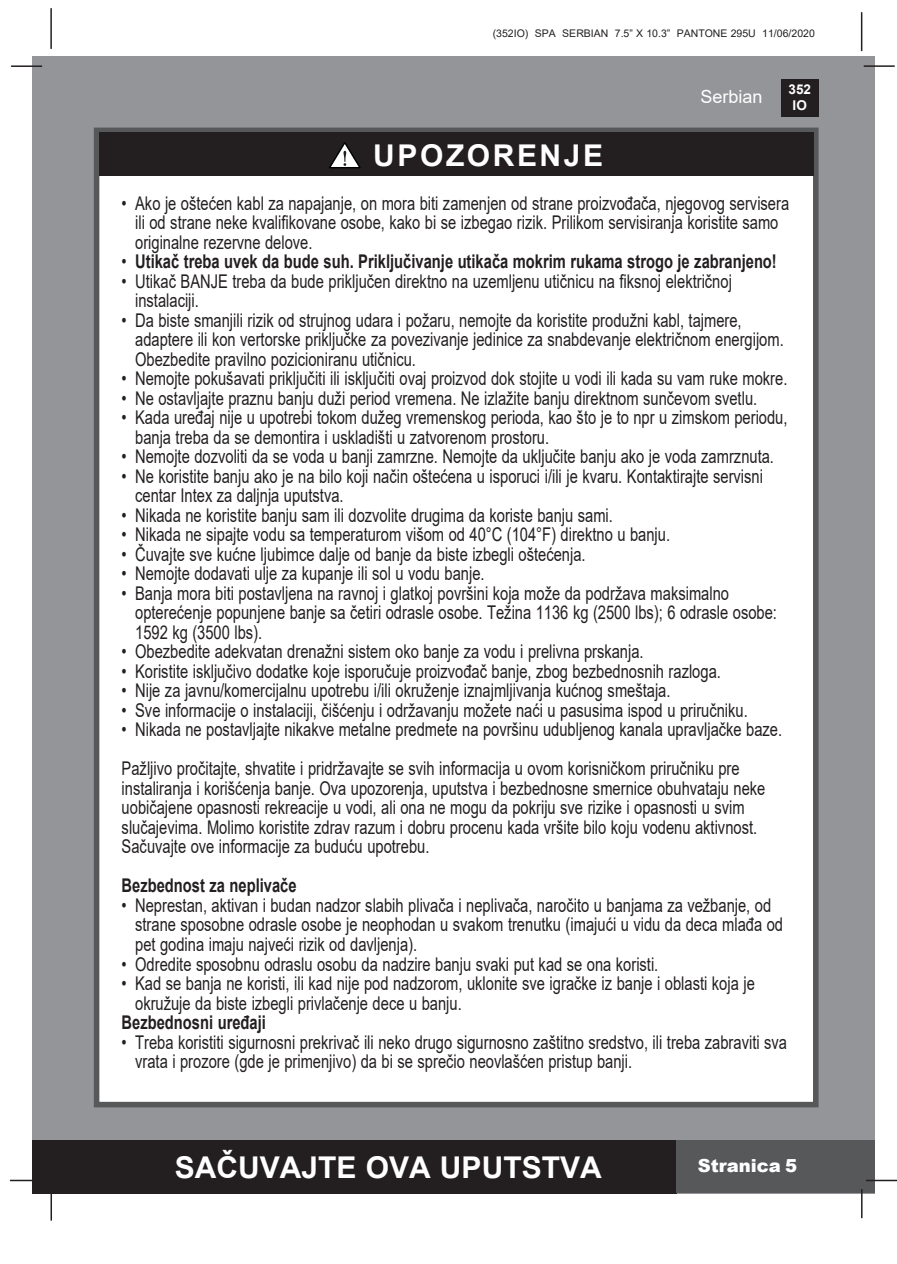
<style>
.page{position:relative;width:897px;height:1264px;background:#fff}
.page>*{position:absolute;margin:0;border:0;box-sizing:border-box;transform-origin:0 0}
.t1{font:700 30px "Arial";color:#fff}
.t2{font:700 30px "Arial";letter-spacing:.085em;color:#fff}
.t3{font:18.9px/19.5px "Arial";color:#231f20;scale:.78 1}
.t4{font:700 18.9px "Arial";color:#231f20;scale:.78 1}
.t5{font:900 18px "Arial";color:#fff}
.t6{font:18px "Arial";color:#fff}
.t7{font:700 13.5px/16.2px "Arial";color:#fff;text-align:center}
.t8{font:10.5px "Arial";color:#231f20}
.s1{font-weight:400}
</style>
<div class="page">
<div style="left:33px;top:56px;width:842px;height:1137px;background:#939598"></div>
<div style="left:780px;top:79px;width:38px;height:38px;background:#231f20"></div>
<hr style="left:863px;top:65px;width:31px;height:2px;background:#231f20">
<hr style="left:50px;top:8px;width:2px;height:41px;background:#231f20">
<hr style="left:860px;top:12px;width:2px;height:39px;background:#231f20">
<div style="left:33px;top:1140px;width:644px;height:53px;background:#231f20"></div>
<div style="left:676px;top:1140px;width:199px;height:53px;background:#57585a"></div>
<hr style="left:865px;top:1179px;width:31px;height:2px;background:#231f20">
<hr style="left:860px;top:1189px;width:2px;height:29px;background:#231f20">
<hr style="left:50px;top:1190px;width:2px;height:30px;background:#231f20">
<hr style="left:10px;top:1179px;width:31px;height:2px;background:#231f20">
<hr style="left:11px;top:65px;width:31px;height:2px;background:#231f20">
<div style="left:94px;top:128px;width:724px;height:979px;background:#fff;border:6px solid #57585a"></div>
<div style="left:99px;top:132px;width:714px;height:44px;background:#231f20"></div>
<svg style="left:329px;top:142px;width:31px;height:26px"></svg>
<p class="t8" style="left:492px;top:26px;width:323px">(352IO) SPA SERBIAN 7.5” X 10.3” PANTONE 295U 11/06/2020</p>
<p class="t2" style="left:373px;top:135px;width:231px">UPOZORENJE</p>
<p class="t6" style="left:700px;top:84px;width:64px">Serbian</p>
<p class="t7" style="left:788px;top:81px;width:24px">352<br>IO</p>
<p class="t3" style="left:135px;top:193px;width:839px;text-indent:-14px">• Ako je oštećen kabl za napajanje, on mora biti zamenjen od strane proizvođača, njegovog servisera ili od strane neke kvalifikovane osobe, kako bi se izbegao rizik. Prilikom servisiranja koristite samo originalne rezervne delove.</p>
<p class="t4" style="left:122px;top:248px;width:841px"><span class="s1">•</span> Utikač treba uvek da bude suh. Priključivanje utikača mokrim rukama strogo je zabranjeno!</p>
<p class="t3" style="left:122px;top:271px;width:783px">• Utikač BANJE treba da bude priključen direktno na uzemljenu utičnicu na fiksnoj električnoj</p>
<p class="t3" style="left:135px;top:291px;width:83px">instalaciji.</p>
<p class="t3" style="left:122px;top:310px;width:796px">• Da biste smanjili rizik od strujnog udara i požaru, nemojte da koristite produžni kabl, tajmere,</p>
<p class="t3" style="left:135px;top:330px;width:833px">adaptere ili kon vertorske priključke za povezivanje jedinice za snabdevanje električnom energijom.</p>
<p class="t3" style="left:135px;top:349px;width:361px">Obezbedite pravilno pozicioniranu utičnicu.</p>
<p class="t3" style="left:122px;top:369px;width:855px">• Nemojte pokušavati priključiti ili isključiti ovaj proizvod dok stojite u vodi ili kada su vam ruke mokre.</p>
<p class="t3" style="left:122px;top:388px;width:816px">• Ne ostavljajte praznu banju duži period vremena. Ne izlažite banju direktnom sunčevom svetlu.</p>
<p class="t3" style="left:122px;top:408px;width:855px">• Kada uređaj nije u upotrebi tokom dužeg vremenskog perioda, kao što je to npr u zimskom periodu,</p>
<p class="t3" style="left:135px;top:427px;width:532px">banja treba da se demontira i uskladišti u zatvorenom prostoru.</p>
<p class="t3" style="left:122px;top:447px;width:837px">• Nemojte dozvoliti da se voda u banji zamrzne. Nemojte da uključite banju ako je voda zamrznuta.</p>
<p class="t3" style="left:122px;top:466px;width:823px">• Ne koristite banju ako je na bilo koji način oštećena u isporuci i/ili je kvaru. Kontaktirajte servisni</p>
<p class="t3" style="left:135px;top:486px;width:269px">centar Intex za daljnja uputstva.</p>
<p class="t3" style="left:122px;top:505px;width:631px">• Nikada ne koristite banju sam ili dozvolite drugima da koriste banju sami.</p>
<p class="t3" style="left:122px;top:525px;width:704px">• Nikada ne sipajte vodu sa temperaturom višom od 40°C (104°F) direktno u banju.</p>
<p class="t3" style="left:122px;top:544px;width:596px">• Čuvajte sve kućne ljubimce dalje od banje da biste izbegli oštećenja.</p>
<p class="t3" style="left:122px;top:564px;width:467px">• Nemojte dodavati ulje za kupanje ili sol u vodu banje.</p>
<p class="t3" style="left:122px;top:583px;width:780px">• Banja mora biti postavljena na ravnoj i glatkoj površini koja može da podržava maksimalno</p>
<p class="t3" style="left:135px;top:603px;width:824px">opterećenje popunjene banje sa četiri odrasle osobe. Težina 1136 kg (2500 lbs); 6 odrasle osobe:</p>
<p class="t3" style="left:135px;top:622px;width:164px">1592 kg (3500 lbs).</p>
<p class="t3" style="left:122px;top:642px;width:670px">• Obezbedite adekvatan drenažni sistem oko banje za vodu i prelivna prskanja.</p>
<p class="t3" style="left:122px;top:661px;width:769px">• Koristite isključivo dodatke koje isporučuje proizvođač banje, zbog bezbednosnih razloga.</p>
<p class="t3" style="left:122px;top:681px;width:705px">• Nije za javnu/komercijalnu upotrebu i/ili okruženje iznajmljivanja kućnog smeštaja.</p>
<p class="t3" style="left:122px;top:700px;width:804px">• Sve informacije o instalaciji, čišćenju i održavanju možete naći u pasusima ispod u priručniku.</p>
<p class="t3" style="left:122px;top:720px;width:848px">• Nikada ne postavljajte nikakve metalne predmete na površinu udubljenog kanala upravljačke baze.</p>
<p class="t3" style="left:122px;top:759px;width:826px">Pažljivo pročitajte, shvatite i pridržavajte se svih informacija u ovom korisničkom priručniku pre instaliranja i korišćenja banje. Ova upozorenja, uputstva i bezbednosne smernice obuhvataju neke uobičajene opasnosti rekreacije u vodi, ali ona ne mogu da pokriju sve rizike i opasnosti u svim slučajevima. Molimo koristite zdrav razum i dobru procenu kada vršite bilo koju vodenu aktivnost.<br>Sačuvajte ove informacije za buduću upotrebu.</p>
<p class="t4" style="left:122px;top:872px;width:226px">Bezbednost za neplivače</p>
<p class="t3" style="left:122px;top:895px;width:834px">• Neprestan, aktivan i budan nadzor slabih plivača i neplivača, naročito u banjama za vežbanje, od</p>
<p class="t3" style="left:135px;top:915px;width:832px">strane sposobne odrasle osobe je neophodan u svakom trenutku (imajući u vidu da deca mlađa od</p>
<p class="t3" style="left:135px;top:934px;width:363px">pet godina imaju najveći rizik od davljenja).</p>
<p class="t3" style="left:122px;top:954px;width:689px">• Odredite sposobnu odraslu osobu da nadzire banju svaki put kad se ona koristi.</p>
<p class="t3" style="left:122px;top:973px;width:813px">• Kad se banja ne koristi, ili kad nije pod nadzorom, uklonite sve igračke iz banje i oblasti koja je</p>
<p class="t3" style="left:135px;top:993px;width:420px">okružuje da biste izbegli privlačenje dece u banju.</p>
<p class="t4" style="left:122px;top:1009px;width:186px">Bezbednosni uređaji</p>
<p class="t3" style="left:122px;top:1032px;width:854px">• Treba koristiti sigurnosni prekrivač ili neko drugo sigurnosno zaštitno sredstvo, ili treba zabraviti sva</p>
<p class="t3" style="left:135px;top:1051px;width:638px">vrata i prozore (gde je primenjivo) da bi se sprečio neovlašćen pristup banji.</p>
<h1 class="t1" style="left:175px;top:1146px;width:428px">SAČUVAJTE OVA UPUTSTVA</h1>
<p class="t5" style="left:697px;top:1152px;width:101px">Stranica 5</p>
</div>
